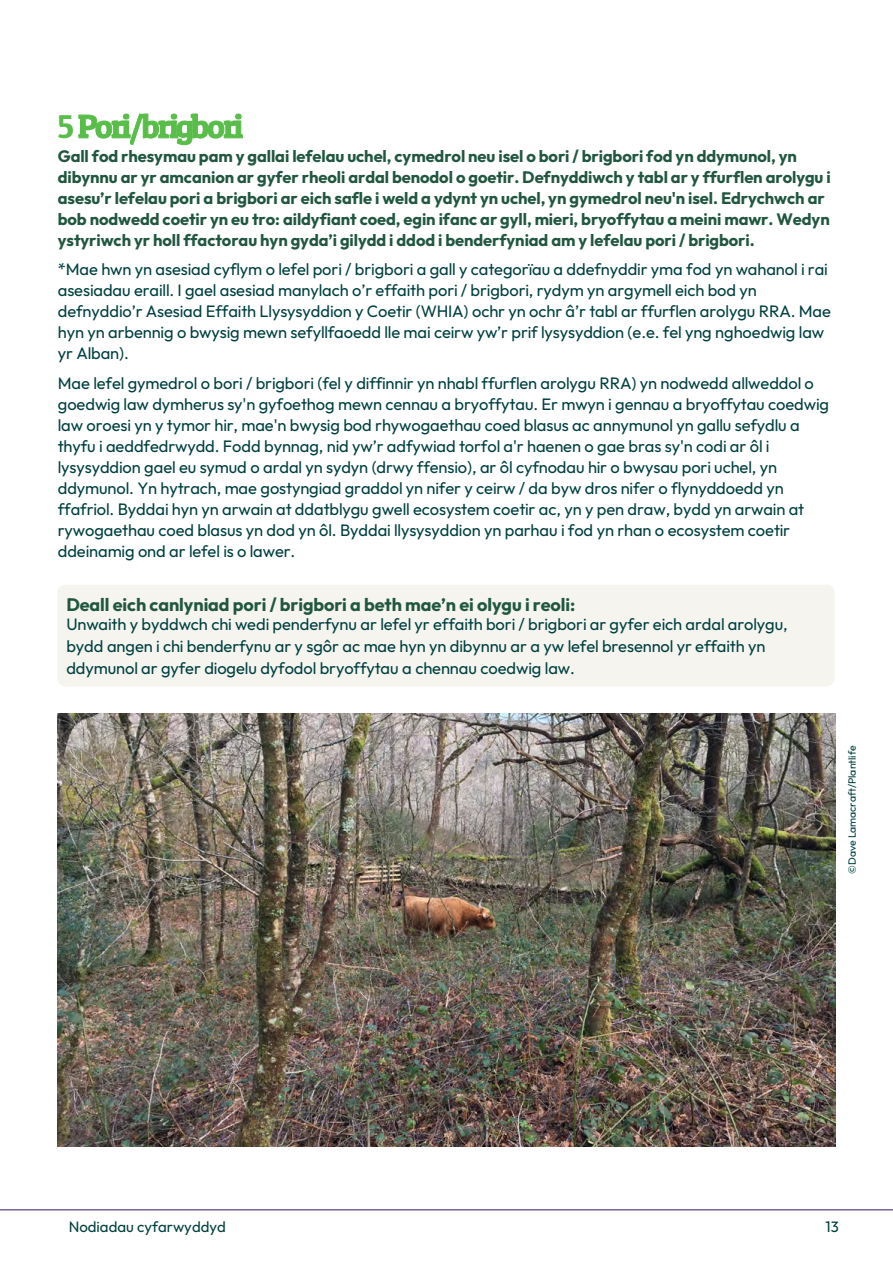
<style>
.page{position:relative;width:893px;height:1263px;background:#fff}
.page>*{position:absolute;margin:0;border:0;box-sizing:border-box;transform-origin:0 0}
.t1{font:33px "Patua One";letter-spacing:-.065em;color:#59bd4a}
.t2{font:700 18px "Outfit";letter-spacing:-.005em;color:#215740}
.t3{font:16.5px/21px "Outfit";letter-spacing:-.01em;color:#004040}
.t4{font:700 16.5px/21px "Outfit";letter-spacing:-.005em;color:#215740}
.t5{font:15px "Outfit";color:#004040}
.t6{font:10.5px "Outfit";letter-spacing:-.005em;color:#004040}
.s1{font-style:inherit}
</style>
<div class="page">
<hr style="left:0;top:1209px;width:893px;height:1px;background:#513f7f">
<div style="left:57px;top:585px;width:777px;height:101px;background:#f5f4ef;border-radius:8px"></div>
<img style="left:58px;top:713px;width:778px;height:434px">
<p class="t1" style="left:57px;top:106px;width:187px">5 Pori/brigbori</p>
<p class="t4" style="left:58px;top:146px;width:774px">Gall fod rhesymau pam y gallai lefelau uchel, cymedrol neu isel o bori / brigbori fod yn ddymunol, yn dibynnu ar yr amcanion ar gyfer rheoli ardal benodol o goetir. Defnyddiwch y tabl ar y ffurflen arolygu i asesu’r lefelau pori a brigbori ar eich safle i weld a ydynt yn uchel, yn gymedrol neu'n isel. Edrychwch ar bob nodwedd coetir yn eu tro: aildyfiant coed, egin ifanc ar gyll, mieri, bryoffytau a meini mawr. Wedyn ystyriwch yr holl ffactorau hyn gyda’i gilydd i ddod i benderfyniad am y lefelau pori / brigbori.</p>
<p class="t3" style="left:58px;top:259px;width:775px">*Mae hwn yn asesiad cyflym o lefel pori / brigbori a gall y categorïau a ddefnyddir yma fod yn wahanol i rai asesiadau eraill. I gael asesiad manylach o’r effaith pori / brigbori, rydym yn argymell eich bod yn defnyddio’r Asesiad Effaith Llysysyddion y Coetir (WHIA) ochr yn ochr â’r tabl ar ffurflen arolygu RRA. Mae hyn yn arbennig o bwysig mewn sefyllfaoedd lle mai ceirw yw’r prif lysysyddion (e.e. fel yng nghoedwig law yr Alban).</p>
<p class="t3" style="left:58px;top:373px;width:773px">Mae lefel gymedrol o bori / brigbori (fel y diffinnir yn nhabl ffurflen arolygu RRA) yn nodwedd allweddol o goedwig law dymherus sy'n gyfoethog mewn cennau a bryoffytau. Er mwyn i gennau a bryoffytau coedwig law oroesi yn y tymor hir, mae'n bwysig bod rhywogaethau coed blasus ac annymunol yn gallu sefydlu a thyfu i aeddfedrwydd. Fodd bynnag, nid yw’r adfywiad torfol a'r haenen o gae bras sy'n codi ar ôl i lysysyddion gael eu symud o ardal yn sydyn (drwy ffensio), ar ôl cyfnodau hir o bwysau pori uchel, yn ddymunol. Yn hytrach, mae gostyngiad graddol yn nifer y ceirw / da byw dros nifer o flynyddoedd yn ffafriol. Byddai hyn yn arwain at ddatblygu gwell ecosystem coetir ac, yn y pen draw, bydd yn arwain at rywogaethau coed blasus yn dod yn ôl. Byddai llysysyddion yn parhau i fod yn rhan o ecosystem coetir ddeinamig ond ar lefel is o lawer<span class="s1">.</span></p>
<p class="t2" style="left:66px;top:592px;width:510px">Deall eich canlyniad pori / brigbori a beth mae’n ei olygu i reoli:</p>
<p class="t3" style="left:66px;top:614px;width:723px;line-height:22px">Unwaith y byddwch chi wedi penderfynu ar lefel yr effaith bori / brigbori ar gyfer eich ardal arolygu, bydd angen i chi benderfynu ar y sgôr ac mae hyn yn dibynnu ar a yw lefel bresennol yr effaith yn ddymunol ar gyfer diogelu dyfodol bryoffytau a chennau coedwig law.</p>
<p class="t6" style="left:845px;top:874px;width:130px;rotate:-90deg">©Dave Lamacraft/Plantlife</p>
<p class="t5" style="left:69px;top:1217px;width:159px">Nodiadau cyfarwyddyd</p>
<p class="t5" style="left:825px;top:1217px;width:15px">13</p>
</div>
